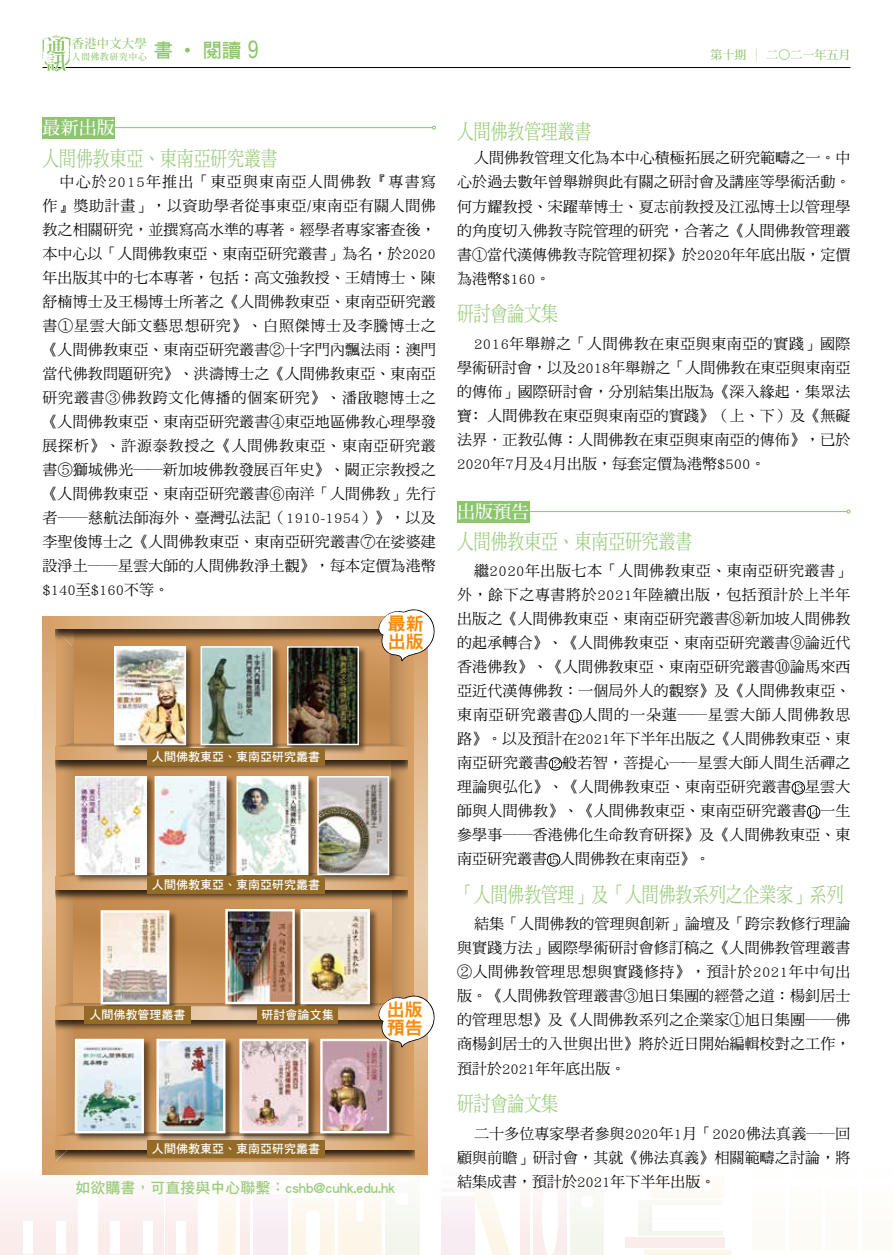
<style>
.page{position:relative;width:893px;height:1255px;background:#fff}
.page>*{position:absolute;margin:0;border:0;box-sizing:border-box;transform-origin:0 0}
.t1{font:21px "DF Ming Std W5";color:#9acc7b;scale:.8 1}
.t2{font:18px "DF Ming Std W7";color:#fff}
.t3{font:18px/18px "DF Hei Std W9";color:#f78c0d}
.t4{font:15px/24px "DF Ming Std W5";letter-spacing:.01em;color:#000;text-align:justify}
.t5{font:15px "DF Hei Std W7";color:#9acc7b}
.t6{font:500 12.3px "Koz Min Pro";letter-spacing:.015em;color:#8cc66d}
.t7{font:12px "DF Hei Std W7";color:#fff}
.t8{font:12px "DF Ming Std W7";color:#8cc66d}
.t9{font:500 9px "Koz Min Pro";letter-spacing:.115em;color:#8cc66d;scale:.95 1}
</style>
<div class="page">
<div style="left:752px;top:1169px;width:33px;height:85px;background:#fdfcf8"></div>
<div style="left:752px;top:1179px;width:33px;height:7px;background:#fff"></div>
<hr style="left:752px;top:1250px;width:33px;height:4px;background:#fff">
<div style="left:789px;top:1169px;width:32px;height:85px;background:#fdfcf8"></div>
<div style="left:789px;top:1179px;width:32px;height:7px;background:#fff"></div>
<hr style="left:789px;top:1250px;width:32px;height:4px;background:#fff">
<div style="left:826px;top:1169px;width:32px;height:85px;background:#fdfcf8"></div>
<div style="left:826px;top:1179px;width:32px;height:7px;background:#fff"></div>
<hr style="left:826px;top:1250px;width:32px;height:4px;background:#fff">
<div style="left:862px;top:1169px;width:31px;height:85px;background:#fdfcf8"></div>
<div style="left:862px;top:1179px;width:31px;height:7px;background:#fff"></div>
<hr style="left:862px;top:1250px;width:31px;height:4px;background:#fff">
<div style="left:441px;top:1165px;width:33px;height:89px;background:#f9f0f5"></div>
<hr style="left:441px;top:1176px;width:33px;height:3px;background:#fff">
<hr style="left:441px;top:1184px;width:33px;height:4px;background:#fff">
<hr style="left:441px;top:1192px;width:33px;height:4px;background:#fff">
<div style="left:571px;top:1165px;width:33px;height:89px;background:#f6f8f2"></div>
<div style="left:581px;top:1195px;width:12px;height:12px;background:#fff;border-radius:4px"></div>
<div style="left:581px;top:1173px;width:12px;height:12px;background:#fff;border-radius:4px"></div>
<div style="left:520px;top:1177px;width:10px;height:77px;background:#fcf1f1"></div>
<svg style="left:474px;top:1194px;width:36px;height:60px"></svg>
<div style="left:533px;top:1165px;width:34px;height:89px;background:#fdf4f4"></div>
<div style="left:542px;top:1177px;width:16px;height:77px;background:#fff;border-radius:50%"></div>
<div style="left:253px;top:1161px;width:35px;height:93px;background:#f9f0f4"></div>
<svg style="left:253px;top:1174px;width:35px;height:2px"></svg>
<hr style="left:253px;top:1181px;width:35px;height:3px;background:#fff">
<hr style="left:253px;top:1189px;width:35px;height:4px;background:#fff">
<svg style="left:291px;top:1194px;width:91px;height:60px"></svg>
<div style="left:385px;top:1161px;width:35px;height:93px;background:#f6f8f1"></div>
<div style="left:396px;top:1192px;width:13px;height:12px;background:#fff;border-radius:4px"></div>
<svg style="left:396px;top:1169px;width:13px;height:12px"></svg>
<div style="left:240px;top:1174px;width:9px;height:80px;background:#fcf1f1"></div>
<svg style="left:218px;top:1194px;width:18px;height:60px"></svg>
<hr style="left:645px;top:1223px;width:78px;height:1px;background:#e6dbae">
<hr style="left:645px;top:1217px;width:78px;height:1px;background:#e6dbae">
<hr style="left:645px;top:1211px;width:78px;height:1px;background:#e6dbae">
<div style="left:646px;top:1202px;width:6px;height:30px;background:#f3f3f3"></div>
<div style="left:639px;top:1200px;width:10px;height:35px;background:#f6f8f1"></div>
<div style="left:639px;top:1200px;width:84px;height:5px;background:#f8faf5"></div>
<div style="left:639px;top:1230px;width:84px;height:5px;background:#f4f6ee"></div>
<svg style="left:644px;top:1249px;width:87px;height:5px"></svg>
<div style="left:625px;top:1237px;width:100px;height:10px;background:#fbecec"></div>
<svg style="left:651px;top:1194px;width:73px;height:4px"></svg>
<div style="left:0;top:1169px;width:11px;height:85px;background:#fcf2f2"></div>
<div style="left:12px;top:1169px;width:32px;height:85px;background:#fcf4f4"></div>
<div style="left:24px;top:1217px;width:9px;height:37px;background:#f3f3f2"></div>
<div style="left:24px;top:1220px;width:9px;height:33px;background:#fff"></div>
<div style="left:45px;top:1169px;width:32px;height:85px;background:#fcf3f3"></div>
<div style="left:57px;top:1217px;width:9px;height:37px;background:#f3f3f2"></div>
<div style="left:57px;top:1220px;width:9px;height:33px;background:#fff"></div>
<div style="left:99px;top:1169px;width:32px;height:85px;background:#fcf3f3"></div>
<div style="left:110px;top:1217px;width:9px;height:37px;background:#f3f3f2"></div>
<div style="left:110px;top:1220px;width:9px;height:33px;background:#fff"></div>
<div style="left:132px;top:1169px;width:32px;height:85px;background:#fcf3f3"></div>
<div style="left:143px;top:1217px;width:9px;height:37px;background:#f3f3f2"></div>
<div style="left:143px;top:1220px;width:9px;height:33px;background:#fff"></div>
<div style="left:165px;top:1169px;width:32px;height:85px;background:#fcf3f3"></div>
<div style="left:176px;top:1217px;width:10px;height:37px;background:#f3f3f2"></div>
<div style="left:176px;top:1220px;width:10px;height:33px;background:#fff"></div>
<hr style="left:507px;top:511px;width:340px;height:1px;background:#8cc66d">
<hr style="left:92px;top:127px;width:340px;height:1px;background:#8cc66d">
<div style="left:568px;top:709px;width:13px;height:13px;border:1px solid #000;border-radius:50%"></div>
<svg style="left:571px;top:711px;width:8px;height:9px"></svg>
<div style="left:549px;top:757px;width:13px;height:13px;border:1px solid #000;border-radius:50%"></div>
<svg style="left:551px;top:759px;width:9px;height:9px"></svg>
<div style="left:792px;top:781px;width:13px;height:13px;border:1px solid #000;border-radius:50%"></div>
<svg style="left:794px;top:783px;width:9px;height:9px"></svg>
<div style="left:807px;top:805px;width:13px;height:13px;border:1px solid #000;border-radius:50%"></div>
<svg style="left:809px;top:807px;width:9px;height:9px"></svg>
<div style="left:547px;top:853px;width:13px;height:13px;border:1px solid #000;border-radius:50%"></div>
<svg style="left:549px;top:855px;width:9px;height:9px"></svg>
<div style="left:43px;top:117px;width:72px;height:21px;background:#8cc66d"></div>
<div style="left:457px;top:501px;width:72px;height:21px;background:#8cc66d"></div>
<svg style="left:43px;top:629px;width:12px;height:532px;background:#e0b98e"></svg>
<svg style="left:43px;top:1161px;width:385px;height:13px;background:#e0b88d"></svg>
<div style="left:43px;top:616px;width:385px;height:13px;background:#d6a169"></div>
<img style="left:55px;top:1161px;width:360px;height:2px">
<img style="left:55px;top:609px;width:380px;height:552px">
<div style="left:147px;top:748px;width:178px;height:17px;background:#946b26"></div>
<div style="left:147px;top:1140px;width:178px;height:17px;background:#946b26"></div>
<div style="left:147px;top:876px;width:178px;height:17px;background:#946b26"></div>
<div style="left:84px;top:1006px;width:106px;height:17px;background:#946b26"></div>
<div style="left:257px;top:1006px;width:81px;height:17px;background:#946b26"></div>
<hr style="left:43px;top:67px;width:807px;height:1px;background:#000">
<svg style="left:42px;top:36px;width:28px;height:36px"></svg>
<p class="t6" style="left:72px;top:35px;width:76px">香港中文大學</p>
<p class="t9" style="left:72px;top:50px;width:198px">人間佛教研究中心 <sup>書</sup> <sup>˙</sup> <sup>閱讀</sup> <sup>9</sup></p>
<p class="t8" style="left:710px;top:48px;width:141px">第十期 │ 二○二一年五月</p>
<p class="t2" style="left:43px;top:118px;width:74px">最新出版</p>
<h1 class="t1" style="left:43px;top:147px;width:295px">人間佛教東亞、東南亞研究叢書</h1>
<p class="t4" style="left:43px;top:169px;width:395px;text-indent:17px">中心於2015年推出「東亞與東南亞人間佛教『專書寫作』獎助計畫」，以資助學者從事東亞/東南亞有關人間佛教之相關研究，並撰寫高水準的專著。經學者專家審查後，本中心以「人間佛教東亞、東南亞研究叢書」為名，於2020年出版其中的七本專著，包括：高文強教授、王婧博士、陳舒楠博士及王楊博士所著之《人間佛教東亞、東南亞研究叢書①星雲大師文藝思想研究》、白照傑博士及李騰博士之《人間佛教東亞、東南亞研究叢書②十字門內飄法雨：澳門當代佛教問題研究》、洪濤博士之《人間佛教東亞、東南亞研究叢書③佛教跨文化傳播的個案研究》、潘啟聰博士之《人間佛教東亞、東南亞研究叢書④東亞地區佛教心理學發展探析》、許源泰教授之《人間佛教東亞、東南亞研究叢書⑤獅城佛光──新加坡佛教發展百年史》、闞正宗教授之《人間佛教東亞、東南亞研究叢書⑥南洋「人間佛教」先行者──慈航法師海外、臺灣弘法記（1910-1954）》，以及李聖俊博士之《人間佛教東亞、東南亞研究叢書⑦在娑婆建設淨土──星雲大師的人間佛教淨土觀》，每本定價為港幣$140至$160不等。</p>
<p class="t7" style="left:152px;top:750px;width:169px">人間佛教東亞、東南亞研究叢書</p>
<p class="t7" style="left:152px;top:878px;width:169px">人間佛教東亞、東南亞研究叢書</p>
<p class="t7" style="left:89px;top:1008px;width:97px">人間佛教管理叢書</p>
<p class="t7" style="left:262px;top:1008px;width:73px">研討會論文集</p>
<p class="t7" style="left:152px;top:1142px;width:169px">人間佛教東亞、東南亞研究叢書</p>
<p class="t3" style="left:388px;top:614px;width:37px">最新出版</p>
<p class="t3" style="left:387px;top:999px;width:37px">出版預告</p>
<p class="t5" style="left:75px;top:1179px;width:321px">如欲購書，可直接與中心聯繫：cshb@cuhk.edu.hk</p>
<h1 class="t1" style="left:457px;top:120px;width:169px">人間佛教管理叢書</h1>
<p class="t4" style="left:457px;top:146px;width:395px;text-indent:17px">人間佛教管理文化為本中心積極拓展之研究範疇之一。中心於過去數年曾舉辦與此有關之研討會及講座等學術活動。何方耀教授、宋躍華博士、夏志前教授及江泓博士以管理學的角度切入佛教寺院管理的研究，合著之《人間佛教管理叢書①當代漢傳佛教寺院管理初探》於2020年年底出版，定價為港幣$160。</p>
<h1 class="t1" style="left:457px;top:302px;width:127px">研討會論文集</h1>
<p class="t4" style="left:457px;top:331px;width:395px;text-indent:17px">2016年舉辦之「人間佛教在東亞與東南亞的實踐」國際學術研討會，以及2018年舉辦之「人間佛教在東亞與東南亞的傳佈」國際研討會，分別結集出版為《深入緣起．集眾法寶﹕人間佛教在東亞與東南亞的實踐》（上、下）及《無礙法界．正教弘傳：人間佛教在東亞與東南亞的傳佈》，已於2020年7月及4月出版，每套定價為港幣$500。</p>
<p class="t2" style="left:457px;top:502px;width:73px">出版預告</p>
<h1 class="t1" style="left:457px;top:530px;width:296px">人間佛教東亞、東南亞研究叢書</h1>
<p class="t4" style="left:457px;top:558px;width:395px;text-indent:17px">繼2020年出版七本「人間佛教東亞、東南亞研究叢書」外，餘下之專書將於2021年陸續出版，包括預計於上半年出版之《人間佛教東亞、東南亞研究叢書⑧新加坡人間佛教的起承轉合》、《人間佛教東亞、東南亞研究叢書⑨論近代香港佛教》、《人間佛教東亞、東南亞研究叢書⑩論馬來西亞近代漢傳佛教：一個局外人的觀察》及《人間佛教東亞、東南亞研究叢書 人間的一朵蓮──星雲大師人間佛教思路》。以及預計在2021年下半年出版之《人間佛教東亞、東南亞研究叢書 般若智，菩提心──星雲大師人間生活禪之理論與弘化》、《人間佛教東亞、東南亞研究叢書 星雲大師與人間佛教》、《人間佛教東亞、東南亞研究叢書 一生參學事──香港佛化生命教育研探》及《人間佛教東亞、東南亞研究叢書 人間佛教在東南亞》。</p>
<h1 class="t1" style="left:457px;top:883px;width:485px">「人間佛教管理」及「人間佛教系列之企業家」系列</h1>
<p class="t4" style="left:457px;top:911px;width:395px;text-indent:17px">結集「人間佛教的管理與創新」論壇及「跨宗教修行理論與實踐方法」國際學術研討會修訂稿之《人間佛教管理叢書②人間佛教管理思想與實踐修持》，預計於2021年中旬出版。《人間佛教管理叢書③旭日集團的經營之道：楊釗居士的管理思想》及《人間佛教系列之企業家①旭日集團──佛商楊釗居士的入世與出世》將於近日開始編輯校對之工作，預計於2021年年底出版。</p>
<h1 class="t1" style="left:457px;top:1092px;width:127px">研討會論文集</h1>
<p class="t4" style="left:457px;top:1120px;width:395px;text-indent:17px">二十多位專家學者參與2020年1月「2020佛法真義──回顧與前瞻」研討會，其就《佛法真義》相關範疇之討論，將結集成書，預計於2021年下半年出版。</p>
</div>
